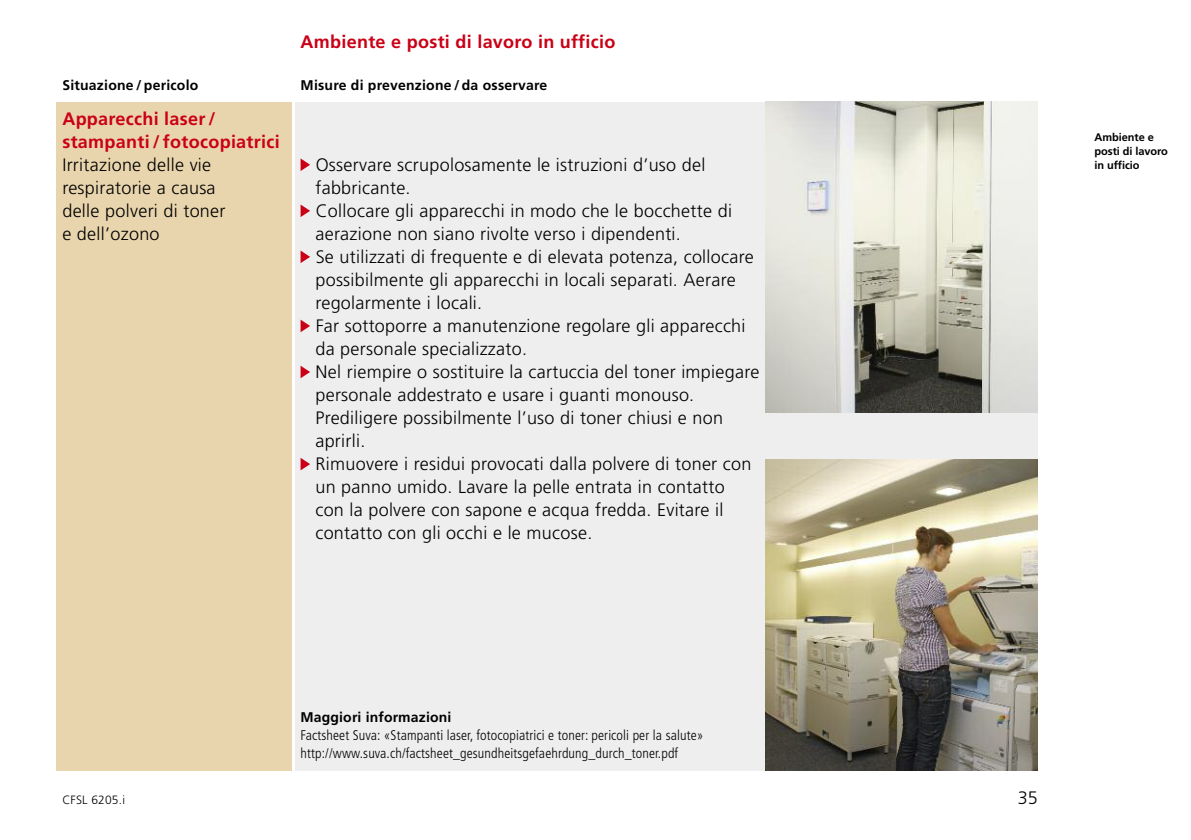
<style>
.page{position:relative;width:1191px;height:840px;background:#fff}
.page>*{position:absolute;margin:0;border:0;box-sizing:border-box;transform-origin:0 0}
.t1{font:300 18px/23px "Frutiger";letter-spacing:.015em;color:#000}
.t2{font:700 18px/23px "Frutiger";letter-spacing:.015em;color:#ca0016}
.t3{font:300 condensed 14px/18px "Frutiger";letter-spacing:.01em;color:#000}
.t4{font:700 14px "Frutiger";letter-spacing:.015em;color:#000}
.t5{font:300 12px "Frutiger";letter-spacing:.015em;color:#000}
.t6{font:700 11px/14px "Frutiger";letter-spacing:-.005em;color:#000}
</style>
<div class="page">
<div style="left:57px;top:102px;width:235px;height:668px;background:#e9d5ad"></div>
<div style="left:295px;top:102px;width:742px;height:668px;background:#eee"></div>
<img style="left:765px;top:102px;width:272px;height:310px">
<img style="left:765px;top:459px;width:272px;height:311px">
<svg style="left:300px;top:458px;width:10px;height:12px"></svg>
<svg style="left:300px;top:365px;width:10px;height:13px"></svg>
<svg style="left:300px;top:319px;width:10px;height:13px"></svg>
<svg style="left:300px;top:250px;width:10px;height:13px"></svg>
<svg style="left:300px;top:204px;width:10px;height:13px"></svg>
<svg style="left:300px;top:158px;width:10px;height:13px"></svg>
<p class="t2" style="left:300px;top:31px;width:316px">Ambiente e posti di lavoro in ufficio</p>
<p class="t4" style="left:62px;top:80px;width:137px">Situazione / pericolo</p>
<p class="t4" style="left:300px;top:80px;width:248px">Misure di prevenzione / da osservare</p>
<p class="t2" style="left:62px;top:108px;width:219px">Apparecchi laser / stampanti/ fotocopiatrici</p>
<p class="t1" style="left:62px;top:154px;width:165px">Irritazione delle vie respiratorie a causa delle polveri di toner e dell’ozono</p>
<p class="t1" style="left:315px;top:154px;width:445px">Osservare scrupolosamente le istruzioni d’uso del fabbricante.<br>Collocare gli apparecchi in modo che le bocchette di aerazione non siano rivolte verso i dipendenti.<br>Se utilizzati di frequente e di elevata potenza, collocare possibilmente gli apparecchi in locali separati. Aerare regolarmente i locali.<br>Far sottoporre a manutenzione regolare gli apparecchi da personale specializzato.<br>Nel riempire o sostituire la cartuccia del toner impiegare personale addestrato e usare i guanti monouso.<br>Prediligere possibilmente l’uso di toner chiusi e non aprirli.<br>Rimuovere i residui provocati dalla polvere di toner con un panno umido. Lavare la pelle entrata in contatto<br>con la polvere con sapone e acqua fredda. Evitare il contatto con gli occhi e le mucose.</p>
<p class="t6" style="left:1094px;top:131px;width:75px">Ambiente e posti di lavoro in ufficio</p>
<p class="t4" style="left:300px;top:710px;width:152px">Maggiori informazioni</p>
<p class="t3" style="left:300px;top:726px;width:404px">Factsheet Suva: «Stampanti laser, fotocopiatrici e toner: pericoli per la salute» http://www.suva.ch/factsheet_gesundheitsgefaehrdung_durch_toner.pdf</p>
<p class="t5" style="left:62px;top:794px;width:64px">CFSL 6205.i</p>
<p class="t1" style="left:1018px;top:787px;width:21px">35</p>
</div>
